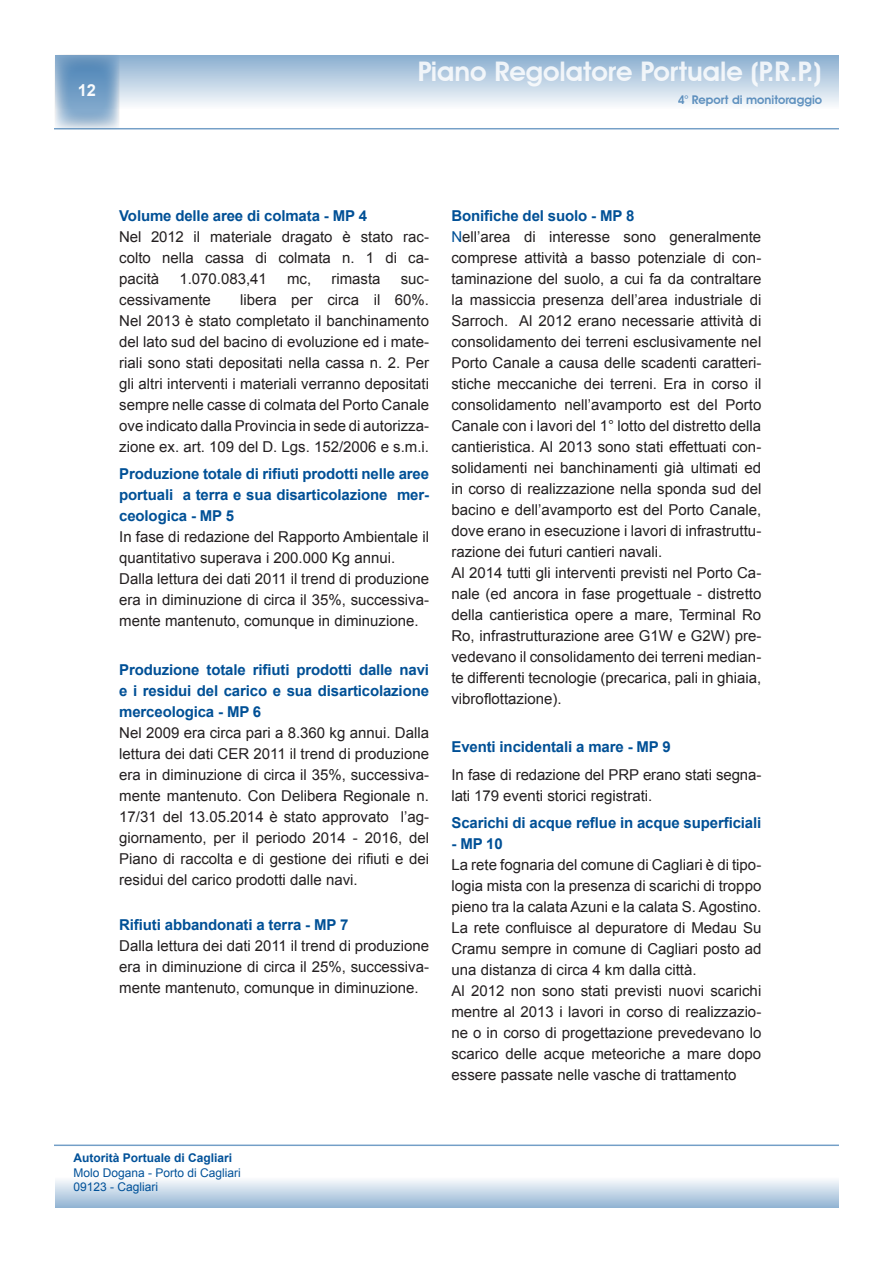
<style>
.page{position:relative;width:893px;height:1263px;background:#fff}
.page>*{position:absolute;margin:0;border:0;box-sizing:border-box;transform-origin:0 0}
.t1{font:600 27px "Avant Garde IT Cby BT";color:#fff}
.t2{font:700 16.5px "Arial";color:#fff}
.t3{font:15px/21px "Arial";color:#231f20;text-align:justify}
.t4{font:700 15px/21px "Arial";letter-spacing:-.01em;color:#005096;text-align:justify}
.t5{font:12px/14.4px "Arial";color:#005199}
.t6{font:700 12px "Arial";color:#005199}
.t7{font:600 12px "Avant Garde IT Cby BT";color:#04529a}
.s1{font-weight:700;color:#005096}
.s2{color:#005096}
</style>
<div class="page">
<div style="left:42px;top:49px;width:79px;height:82px;background:#231f20;opacity:.27"></div>
<svg style="left:57px;top:57px;width:779px;height:49px;background:#bacfe3"></svg>
<div style="left:54px;top:54px;width:785px;height:55px;border:2px solid #7788bc"></div>
<svg style="left:57px;top:1180px;width:779px;height:26px;background:#c4d6e7"></svg>
<div style="left:54px;top:1176px;width:785px;height:33px;border:2px solid #7788bc"></div>
<hr style="left:54px;top:128px;width:785px;height:1px;background:#04529a">
<hr style="left:54px;top:1144px;width:785px;height:2px;background:#005199">
<p class="t2" style="left:78px;top:79px;width:20px">12</p>
<h1 class="t1" style="left:417px;top:56px;width:406px">Piano Regolatore Portuale (P.R.P.)</h1>
<p class="t7" style="left:678px;top:92px;width:146px">4° Report di monitoraggio</p>
<p class="t4" style="left:119px;top:205px;width:249px">Volume delle aree di colmata - MP 4</p>
<p class="t3" style="left:119px;top:226px;width:311px">Nel 2012 il materiale dragato è stato rac&shy;colto nella cassa di colmata n. 1 di ca&shy;pacità</p>
<p class="t3" style="left:179px;top:268px;width:89px">1.070.083,41</p>
<p class="t3" style="left:287px;top:268px;width:26px">mc,</p>
<p class="t3" style="left:331px;top:268px;width:51px">rimasta</p>
<p class="t3" style="left:401px;top:268px;width:30px">suc-</p>
<p class="t3" style="left:119px;top:289px;width:93px">cessivamente</p>
<p class="t3" style="left:119px;top:289px;width:311px;text-indent:121px">libera per circa il 60%.<br>Nel 2013 è stato completato il banchinamento del lato sud del bacino di evoluzione ed i mate&shy;riali sono stati depositati nella cassa n. 2. Per gli altri interventi i materiali verranno depositati sempre nelle casse di colmata del Porto Canale ove indicato dalla Provincia in sede di autorizza&shy;zione ex. art. 109 del D. Lgs. 152/2006 e s.m.i.</p>
<p class="t4" style="left:119px;top:463px;width:311px">Produzione totale di rifiuti prodotti nelle aree portuali a terra e sua disarticolazione mer&shy;ceologica - MP 5</p>
<p class="t3" style="left:119px;top:526px;width:311px;text-align:left">In fase di redazione del Rapporto Ambientale il quantitativo superava i 200.000 Kg annui.<br>Dalla lettura dei dati 2011 il trend di produzione era in diminuzione di circa il 35%, successiva&shy;mente mantenuto, comunque in diminuzione.</p>
<p class="t4" style="left:119px;top:659px;width:311px">Produzione totale rifiuti prodotti dalle navi e i residui del carico e sua disarticolazione merceologica - MP 6</p>
<p class="t3" style="left:119px;top:722px;width:311px">Nel 2009 era circa pari a 8.360 kg annui. Dalla lettura dei dati CER 2011 il trend di produzione era in diminuzione di circa il 35%, successiva&shy;mente mantenuto. Con Delibera Regionale n.<br>17/31 del 13.05.2014 è stato approvato l’ag&shy;giornamento, per il periodo 2014 - 2016, del Piano di raccolta e di gestione dei rifiuti e dei residui del carico prodotti dalle navi.</p>
<p class="t4" style="left:119px;top:914px;width:231px">Rifiuti abbandonati a terra - MP 7</p>
<p class="t3" style="left:119px;top:935px;width:311px">Dalla lettura dei dati 2011 il trend di produzione era in diminuzione di circa il 25%, successiva&shy;mente mantenuto, comunque in diminuzione.</p>
<p class="t3" style="left:451px;top:205px;width:311px;text-align:left"><span class="s1">Bonifiche del suolo - MP 8<br></span><span class="s2">N</span>ell’area di interesse sono generalmente comprese attività a basso potenziale di con&shy;taminazione del suolo, a cui fa da contraltare la massiccia presenza dell’area industriale di Sarroch. Al 2012 erano necessarie attività di consolidamento dei terreni esclusivamente nel Porto Canale a causa delle scadenti caratteri&shy;stiche meccaniche dei terreni. Era in corso il consolidamento nell’avamporto est del Porto Canale con i lavori del 1° lotto del distretto della cantieristica. Al 2013 sono stati effettuati con&shy;solidamenti nei banchinamenti già ultimati ed in corso di realizzazione nella sponda sud del bacino e dell’avamporto est del Porto Canale, dove erano in esecuzione i lavori di infrastruttu&shy;razione dei futuri cantieri navali.<br>Al 2014 tutti gli interventi previsti nel Porto Ca&shy;nale (ed ancora in fase progettuale - distretto della cantieristica opere a mare, Terminal Ro Ro, infrastrutturazione aree G1W e G2W) pre&shy;vedevano il consolidamento dei terreni median&shy;te differenti tecnologie (precarica, pali in ghiaia, vibroflottazione).</p>
<p class="t4" style="left:451px;top:736px;width:221px">Eventi incidentali a mare - MP 9</p>
<p class="t3" style="left:451px;top:764px;width:311px">In fase di redazione del PRP erano stati segna&shy;lati 179 eventi storici registrati.</p>
<p class="t4" style="left:451px;top:812px;width:311px">Scarichi di acque reflue in acque superficiali</p>
<p class="t4" style="left:451px;top:833px;width:53px">- MP 10</p>
<p class="t3" style="left:451px;top:854px;width:311px;text-align:left">La rete fognaria del comune di Cagliari è di tipo&shy;logia mista con la presenza di scarichi di troppo pieno tra la calata Azuni e la calata S. Agostino.<br>La rete confluisce al depuratore di Medau Su Cramu sempre in comune di Cagliari posto ad una distanza di circa 4 km dalla città.<br>Al 2012 non sono stati previsti nuovi scarichi mentre al 2013 i lavori in corso di realizzazio&shy;ne o in corso di progettazione prevedevano lo scarico delle acque meteoriche a mare dopo essere passate nelle vasche di trattamento</p>
<p class="t6" style="left:73px;top:1150px;width:160px">Autorità Portuale di Cagliari</p>
<p class="t5" style="left:73px;top:1165px;width:169px">Molo Dogana - Porto di Cagliari<br>09123 - Cagliari</p>
</div>
